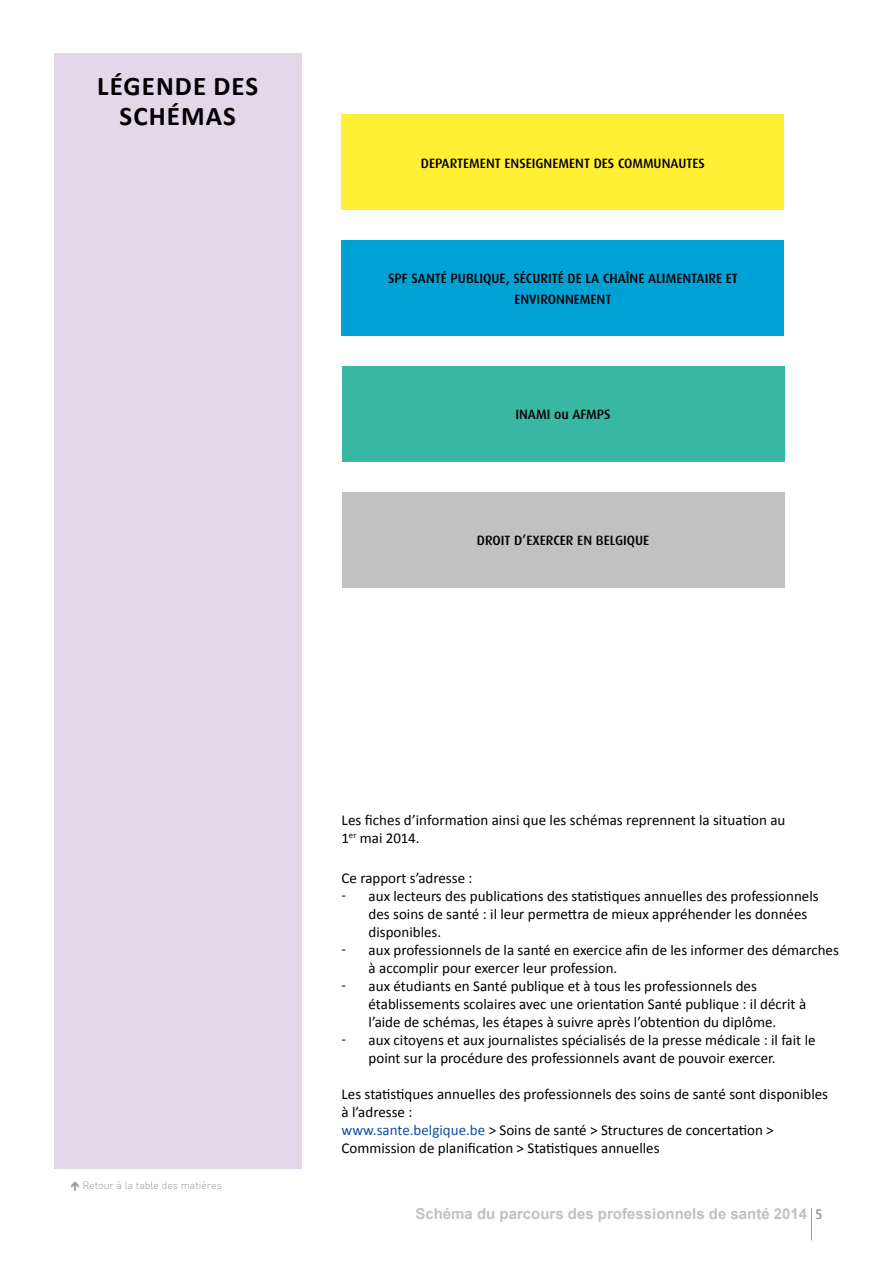
<style>
.page{position:relative;width:893px;height:1263px;background:#fff}
.page>*{position:absolute;margin:0;border:0;box-sizing:border-box;transform-origin:0 0}
.En-tête_de_table_des{font:700 27px/29.7px "Calibri";letter-spacing:.04em;color:#000;text-align:center}
.t1{font:15px/18px "Calibri";color:#000}
.t2{font:700 15px "Arial";color:#c1c1c1}
.t3{font:500 13.5px/21px "Dax";color:#000;text-align:center}
.t4{font:condensed 13.5px "Frutiger LT";color:#9c9c9c}
.t5{font:300 10.5px "DIN Alternate";color:#9c9c9c}
.s1{color:#0e51a0}
</style>
<div class="page">
<hr style="left:811px;top:1208px;width:1px;height:33px;background:#9c9c9c">
<div style="left:54px;top:54px;width:247px;height:1115px;background:#e3d8e9"></div>
<div style="left:342px;top:115px;width:442px;height:95px;background:#ffef35"></div>
<div style="left:342px;top:241px;width:442px;height:95px;background:#00a1d5"></div>
<div style="left:342px;top:367px;width:442px;height:95px;background:#38b7a3"></div>
<div style="left:342px;top:492px;width:442px;height:96px;background:#c1c1c1"></div>
<p class="En-tête_de_table_des" style="left:97px;top:71px;width:162px">LÉGENDE DES<br>SCHÉMAS</p>
<p class="t3" style="left:421px;top:152px;width:286px">DEPARTEMENT ENSEIGNEMENT DES COMMUNAUTES</p>
<p class="t3" style="left:388px;top:268px;width:351px">SPF SANTÉ PUBLIQUE, SÉCURITÉ DE LA CHAÎNE ALIMENTAIRE ET<br>ENVIRONNEMENT</p>
<p class="t3" style="left:515px;top:404px;width:97px">INAMI ou AFMPS</p>
<p class="t3" style="left:477px;top:530px;width:174px">DROIT D’EXERCER EN BELGIQUE</p>
<p class="t5" style="left:82px;top:1178px;width:141px">Retour à la table des matières</p>
<p class="t1" style="left:342px;top:811px;width:445px">Les fiches d’information ainsi que les schémas reprennent la situation au<br>1<sup>er</sup> mai 2014.</p>
<p class="t1" style="left:342px;top:868px;width:132px">Ce rapport s’adresse :</p>
<p class="t1" style="left:342px;top:886px;width:6px">ͳ</p>
<p class="t1" style="left:369px;top:886px;width:452px">aux lecteurs des publications des statistiques annuelles des professionnels des soins de santé : il leur permettra de mieux appréhender les données disponibles.</p>
<p class="t1" style="left:342px;top:940px;width:6px">ͳ</p>
<p class="t1" style="left:369px;top:940px;width:472px">aux professionnels de la santé en exercice afin de les informer des démarches à accomplir pour exercer leur profession.</p>
<p class="t1" style="left:342px;top:976px;width:6px">ͳ</p>
<p class="t1" style="left:369px;top:976px;width:439px">aux étudiants en Santé publique et à tous les professionnels des établissements scolaires avec une orientation Santé publique : il décrit à l’aide de schémas, les étapes à suivre après l’obtention du diplôme.</p>
<p class="t1" style="left:342px;top:1030px;width:6px">ͳ</p>
<p class="t1" style="left:369px;top:1030px;width:448px">aux citoyens et aux journalistes spécialisés de la presse médicale : il fait le point sur la procédure des professionnels avant de pouvoir exercer.</p>
<p class="t1" style="left:342px;top:1084px;width:488px">Les statistiques annuelles des professionnels des soins de santé sont disponibles à l’adresse :</p>
<p class="t1" style="left:342px;top:1120px;width:434px"><span class="s1">www.sante.belgique.be</span> &gt; Soins de santé &gt; Structures de concertation &gt;<br>Commission de planification &gt; Statistiques annuelles</p>
<p class="t2" style="left:415px;top:1203px;width:393px">Schéma du parcours des professionnels de santé 2014</p>
<p class="t4" style="left:816px;top:1206px;width:8px">5</p>
</div>
